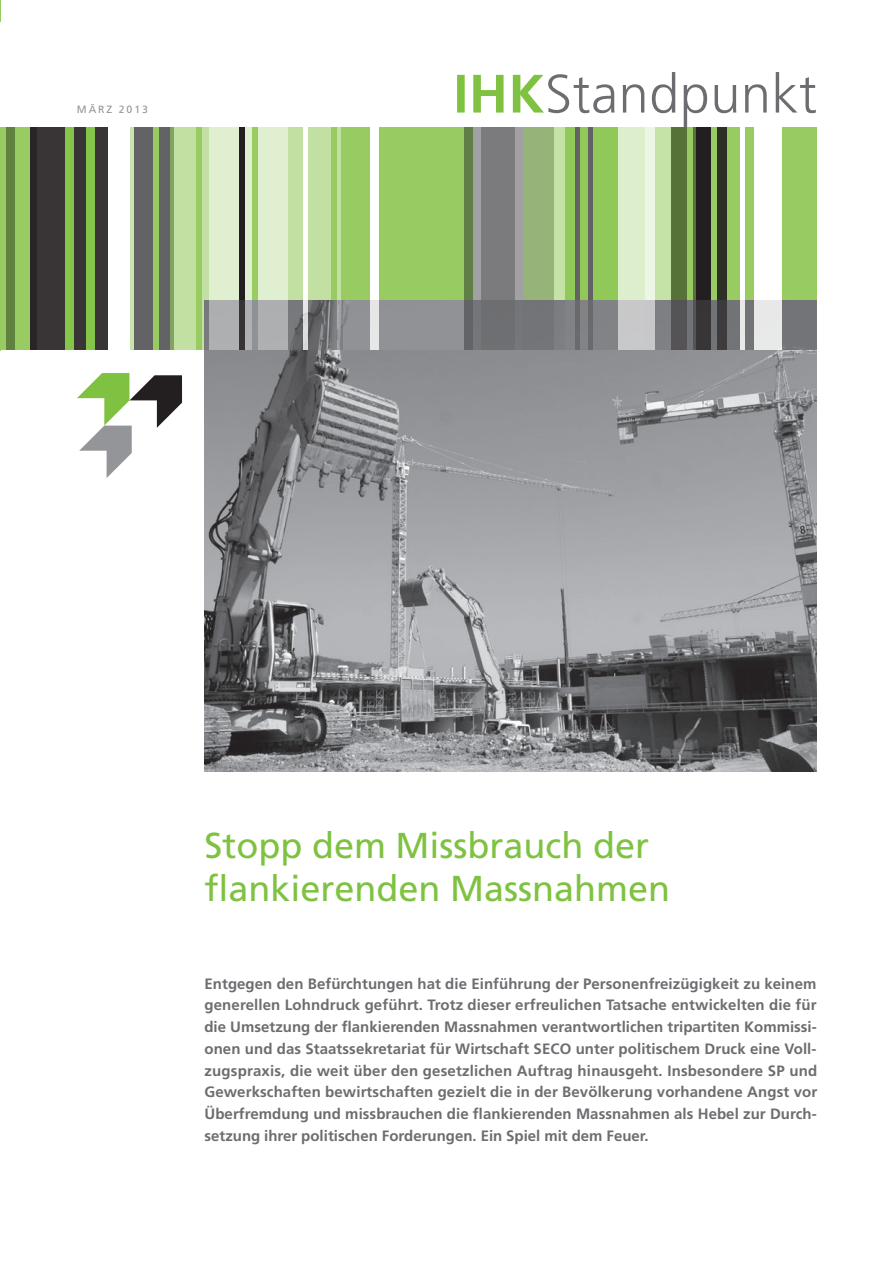
<style>
.page{position:relative;width:893px;height:1263px;background:#fff}
.page>*{position:absolute;margin:0;border:0;box-sizing:border-box;transform-origin:0 0}
.t1{font:36px/43.2px "Frutiger";color:#7fc241}
.t2{font:700 15px/21.8px "Frutiger";color:#6c6d70;text-align:justify}
.t3{font:10.5px "Frutiger";letter-spacing:.18em;color:#939598}
</style>
<div class="page">
<div style="left:700px;top:128px;width:117px;height:222px;background:#98cc63"></div>
<div style="left:123px;top:128px;width:16px;height:222px;background:#cae2ae"></div>
<div style="left:0;top:128px;width:35px;height:222px;background:#98cc63"></div>
<div style="left:342px;top:128px;width:131px;height:222px;background:#98cc63"></div>
<div style="left:71px;top:128px;width:59px;height:222px;background:#fff"></div>
<div style="left:671px;top:128px;width:40px;height:222px;background:#231f20"></div>
<div style="left:134px;top:128px;width:40px;height:222px;background:#636366"></div>
<svg style="left:170px;top:128px;width:172px;height:222px;background:#b9da97"></svg>
<div style="left:7px;top:128px;width:8px;height:222px;background:#60813f"></div>
<div style="left:464px;top:128px;width:90px;height:222px;background:#a1a1a3"></div>
<svg style="left:523px;top:128px;width:173px;height:172px;background:#95bb6e"></svg>
<div style="left:755px;top:128px;width:27px;height:222px;background:#fff"></div>
<div style="left:464px;top:128px;width:9px;height:222px;background:#5f7f46"></div>
<div style="left:370px;top:128px;width:8px;height:222px;background:#fff"></div>
<div style="left:740px;top:128px;width:5px;height:222px;background:#fff"></div>
<div style="left:303px;top:128px;width:5px;height:222px;background:#fff"></div>
<div style="left:575px;top:128px;width:5px;height:222px;background:#636366"></div>
<div style="left:588px;top:128px;width:5px;height:222px;background:#636366"></div>
<div style="left:209px;top:128px;width:79px;height:222px;background:#dfefcf"></div>
<div style="left:619px;top:128px;width:36px;height:222px;background:linear-gradient(to right,#d7ebc3,#ebf5e1)"></div>
<div style="left:718px;top:128px;width:9px;height:222px;background:#2e3026"></div>
<div style="left:252px;top:128px;width:6px;height:222px;background:#98cc63"></div>
<div style="left:331px;top:128px;width:6px;height:222px;background:#98cc63"></div>
<div style="left:687px;top:128px;width:6px;height:222px;background:#98cc63"></div>
<div style="left:239px;top:128px;width:6px;height:222px;background:#231f20"></div>
<div style="left:154px;top:128px;width:5px;height:222px;background:#98cc63"></div>
<svg style="left:30px;top:128px;width:77px;height:222px;background:#393734"></svg>
<div style="left:87px;top:128px;width:8px;height:222px;background:#85c549"></div>
<div style="left:65px;top:128px;width:8px;height:222px;background:#85c549"></div>
<div style="left:481px;top:128px;width:34px;height:222px;background:#7b7b7e"></div>
<svg style="left:0;top:0;width:1px;height:21px"></svg>
<svg style="left:77px;top:373px;width:105px;height:105px"></svg>
<svg style="left:457px;top:72px;width:359px;height:56px"></svg>
<img style="left:204px;top:350px;width:613px;height:421px">
<div style="left:700px;top:300px;width:117px;height:50px;background:#737477"></div>
<div style="left:342px;top:300px;width:131px;height:50px;background:#939598"></div>
<div style="left:671px;top:300px;width:40px;height:50px;background:#383536"></div>
<svg style="left:204px;top:300px;width:139px;height:50px;background:#717275"></svg>
<div style="left:464px;top:300px;width:90px;height:50px;background:#737477"></div>
<svg style="left:554px;top:300px;width:142px;height:50px;background:#76787a"></svg>
<div style="left:755px;top:300px;width:27px;height:50px;background:#e8e8e9"></div>
<div style="left:464px;top:300px;width:9px;height:50px;background:#626467"></div>
<div style="left:370px;top:300px;width:8px;height:50px;background:#e6e6e7"></div>
<div style="left:740px;top:300px;width:5px;height:50px;background:#e8e8e9"></div>
<div style="left:303px;top:300px;width:5px;height:50px;background:#dcdddd"></div>
<div style="left:575px;top:300px;width:5px;height:50px;background:#6a6a6d"></div>
<div style="left:588px;top:300px;width:5px;height:50px;background:#6a6a6d"></div>
<div style="left:209px;top:300px;width:79px;height:50px;background:#aeafb1"></div>
<div style="left:619px;top:300px;width:36px;height:50px;background:#c8c8ca"></div>
<div style="left:718px;top:300px;width:9px;height:50px;background:#3d3b3d"></div>
<div style="left:252px;top:300px;width:6px;height:50px;background:#939598"></div>
<div style="left:331px;top:300px;width:6px;height:50px;background:#7b7c7f"></div>
<div style="left:687px;top:300px;width:6px;height:50px;background:#6c6d70"></div>
<div style="left:239px;top:300px;width:6px;height:50px;background:#363335"></div>
<div style="left:481px;top:300px;width:34px;height:50px;background:#6e6f72"></div>
<p class="t3" style="left:77px;top:103px;width:72px">MÄRZ 2013</p>
<h1 class="t1" style="left:204px;top:824px;width:467px">Stopp dem Missbrauch der flankierenden Massnahmen</h1>
<p class="t2" style="left:204px;top:973px;width:614px">Entgegen den Befürchtungen hat die Einführung der Personenfreizügigkeit zu keinem generellen Lohndruck geführt. Trotz dieser erfreulichen Tatsache entwickelten die für die Umsetzung der flankierenden Massnahmen verantwortlichen tripartiten Kommissi&shy;onen und das Staatssekretariat für Wirtschaft SECO unter politischem Druck eine Voll&shy;zugspraxis, die weit über den gesetzlichen Auftrag hinausgeht. Insbesondere SP und Gewerkschaften bewirtschaften gezielt die in der Bevölkerung vorhandene Angst vor Überfremdung und missbrauchen die flankierenden Massnahmen als Hebel zur Durch&shy;setzung ihrer politischen Forderungen. Ein Spiel mit dem Feuer.</p>
</div>
